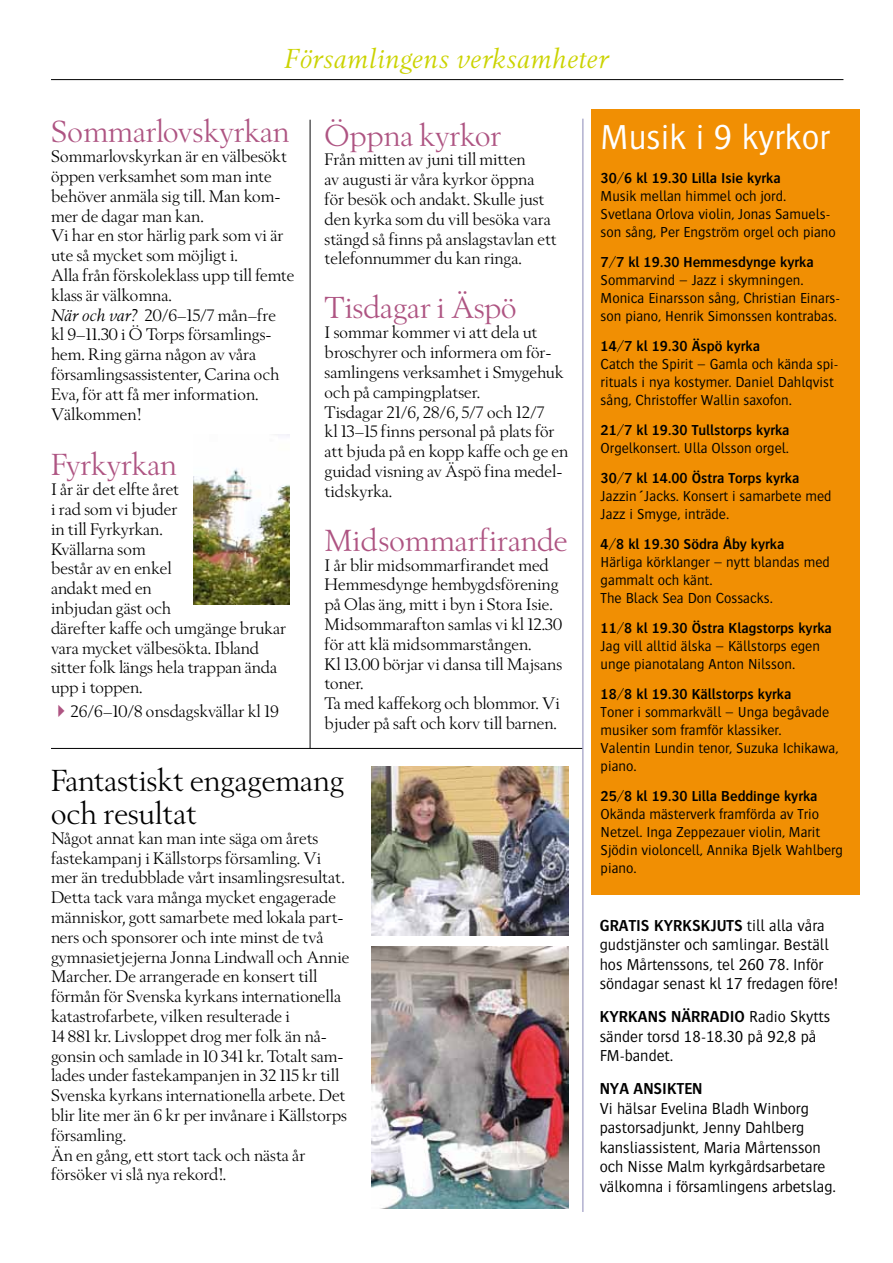
<style>
.page{position:relative;width:893px;height:1263px;background:#fff}
.page>*{position:absolute;margin:0;border:0;box-sizing:border-box;transform-origin:0 0}
.t1{font:300 36px "Bosis";color:#fff}
.t2{font:30px "Berling Nova Display Pro";color:#ae5482}
.t3{font:30px/33px "Berling Nova Display Pro";color:#000}
.t4{font:italic 27px "Berling Nova Display Pro";letter-spacing:.02em;color:#cbd300}
.t5{font:16.5px/19.8px "Berling Nova Display Pro";color:#000}
.t6{font:300 16.5px/19.5px "Bosis";color:#000}
.t7{font:600 16.5px "Bosis";color:#000}
.t8{font:300 15px/18px "Bosis";color:#000}
.t9{font:600 15px "Bosis";color:#000}
.s1{font-style:italic}
.s2{color:#ae5482}
.s3{font-weight:600}
</style>
<div class="page">
<div style="left:591px;top:109px;width:269px;height:786px;background:#f18f03"></div>
<hr style="left:310px;top:120px;width:1px;height:629px;background:#0a0a0b">
<hr style="left:51px;top:748px;width:531px;height:1px;background:#000">
<hr style="left:582px;top:119px;width:1px;height:1093px;background:#8b89b7">
<hr style="left:51px;top:79px;width:792px;height:1px;background:#000">
<img style="left:194px;top:435px;width:95px;height:170px">
<img style="left:371px;top:766px;width:197px;height:170px">
<img style="left:371px;top:946px;width:197px;height:263px">
<h3 class="t4" style="left:284px;top:43px;width:326px">Församlingens verksamheter</h3>
<h2 class="t2" style="left:51px;top:114px;width:240px">Sommarlovskyrkan</h2>
<p class="t5" style="left:51px;top:146px;width:245px">Sommarlovskyrkan är en välbesökt öppen verksamhet som man inte behöver anmäla sig till. Man kom&shy;mer de dagar man kan.<br>Vi har en stor härlig park som vi är ute så mycket som möjligt i.<br>Alla från förskoleklass upp till femte klass är välkomna.<br><span class="s1">När och var?</span> 20/6–15/7 mån–fre<br>kl 9–11.30 i Ö Torps församlings&shy;hem. Ring gärna någon av våra församlingsassistenter, Carina och<br>Eva, för att få mer information.<br>Välkommen!</p>
<h2 class="t2" style="left:51px;top:447px;width:127px">Fyrkyrkan</h2>
<p class="t5" style="left:51px;top:479px;width:237px">I år är det elfte året<br>i rad som vi bjuder<br>in till Fyrkyrkan.<br>Kvällarna som<br>består av en enkel<br>andakt med en<br>inbjudan gäst och<br>därefter kaffe och umgänge brukar vara mycket välbesökta. Ibland sitter folk längs hela trappan ända upp i toppen.</p>
<p class="t5" style="left:51px;top:701px;width:229px"><span class="s2">✔</span>26/6–10/8 onsdagskvällar kl 19</p>
<h2 class="t2" style="left:325px;top:117px;width:178px">Öppna kyrkor</h2>
<p class="t5" style="left:325px;top:150px;width:234px">Från mitten av juni till mitten<br>av augusti är våra kyrkor öppna för besök och andakt. Skulle just den kyrka som du vill besöka vara stängd så finns på anslagstavlan ett telefonnummer du kan ringa.</p>
<h2 class="t2" style="left:325px;top:290px;width:193px">Tisdagar i Äspö</h2>
<p class="t5" style="left:325px;top:322px;width:245px">I sommar kommer vi att dela ut broschyrer och informera om för&shy;samlingens verksamhet i Smygehuk och på campingplatser.<br>Tisdagar 21/6, 28/6, 5/7 och 12/7<br>kl 13–15 finns personal på plats för att bjuda på en kopp kaffe och ge en guidad visning av Äspö fina medel&shy;tidskyrka.</p>
<h2 class="t2" style="left:325px;top:522px;width:244px">Midsommarfirande</h2>
<p class="t5" style="left:325px;top:555px;width:239px">I år blir midsommarfirandet med<br>Hemmesdynge hembygdsförening på Olas äng, mitt i byn i Stora Isie.<br>Midsommarafton samlas vi kl 12.30 för att klä midsommarstången.<br>Kl 13.00 börjar vi dansa till Majsans toner.<br>Ta med kaffekorg och blommor. Vi bjuder på saft och korv till barnen.</p>
<h2 class="t3" style="left:51px;top:763px;width:295px">Fantastiskt engagemang och resultat</h2>
<p class="t5" style="left:51px;top:828px;width:300px">Något annat kan man inte säga om årets fastekampanj i Källstorps församling. Vi mer än tredubblade vårt insamlingsresultat.<br>Detta tack vara många mycket engagerade människor, gott samarbete med lokala part&shy;ners och sponsorer och inte minst de två gymnasietjejerna Jonna Lindwall och Annie Marcher. De arrangerade en konsert till förmån för Svenska kyrkans internationella katastrofarbete, vilken resulterade i<br>14 881 kr. Livsloppet drog mer folk än nå&shy;gonsin och samlade in 10 341 kr. Totalt sam&shy;lades under fastekampanjen in 32 115 kr till Svenska kyrkans internationella arbete. Det blir lite mer än 6 kr per invånare i Källstorps församling.<br>Än en gång, ett stort tack och nästa år försöker vi slå nya rekord!.</p>
<h1 class="t1" style="left:601px;top:117px;width:231px">Musik i 9 kyrkor</h1>
<p class="t9" style="left:601px;top:170px;width:182px">30/6 kl 19.30 Lilla Isie kyrka</p>
<p class="t8" style="left:601px;top:187px;width:237px">Musik mellan himmel och jord.<br>Svetlana Orlova violin, Jonas Samuels&shy;son sång, Per Engström orgel och piano</p>
<p class="t9" style="left:601px;top:254px;width:215px">7/7 kl 19.30 Hemmesdynge kyrka</p>
<p class="t8" style="left:601px;top:271px;width:241px">Sommarvind – Jazz i skymningen.<br>Monica Einarsson sång, Christian Einars&shy;son piano, Henrik Simonssen kontrabas.</p>
<p class="t9" style="left:601px;top:338px;width:161px">14/7 kl 19.30 Äspö kyrka</p>
<p class="t8" style="left:601px;top:355px;width:239px">Catch the Spirit – Gamla och kända spi&shy;rituals i nya kostymer. Daniel Dahlqvist sång, Christoffer Wallin saxofon.</p>
<p class="t9" style="left:601px;top:422px;width:190px">21/7 kl 19.30 Tullstorps kyrka</p>
<p class="t8" style="left:601px;top:439px;width:190px">Orgelkonsert. Ulla Olsson orgel.</p>
<p class="t9" style="left:601px;top:470px;width:200px">30/7 kl 14.00 Östra Torps kyrka</p>
<p class="t8" style="left:601px;top:487px;width:232px">Jazzin´Jacks. Konsert i samarbete med<br>Jazz i Smyge, inträde.</p>
<p class="t9" style="left:601px;top:536px;width:185px">4/8 kl 19.30 Södra Åby kyrka</p>
<p class="t8" style="left:601px;top:553px;width:231px">Härliga körklanger – nytt blandas med gammalt och känt.<br>The Black Sea Don Cossacks.</p>
<p class="t9" style="left:601px;top:620px;width:233px">11/8 kl 19.30 Östra Klagstorps kyrka</p>
<p class="t8" style="left:601px;top:637px;width:221px">Jag vill alltid älska – Källstorps egen unge pianotalang Anton Nilsson.</p>
<p class="t9" style="left:601px;top:686px;width:192px">18/8 kl 19.30 Källstorps kyrka</p>
<p class="t8" style="left:601px;top:703px;width:239px">Toner i sommarkväll – Unga begåvade musiker som framför klassiker.<br>Valentin Lundin tenor, Suzuka Ichikawa, piano.</p>
<p class="t9" style="left:601px;top:788px;width:218px">25/8 kl 19.30 Lilla Beddinge kyrka</p>
<p class="t8" style="left:601px;top:805px;width:244px">Okända mästerverk framförda av Trio<br>Netzel. Inga Zeppezauer violin, Marit<br>Sjödin violoncell, Annika Bjelk Wahlberg piano.</p>
<p class="t6" style="left:600px;top:915px;width:239px"><span class="s3">Gratis kyrkskjuts</span> till alla våra gudstjänster och samlingar. Beställ hos Mårtenssons, tel 260 78. Inför söndagar senast kl 17 fredagen före!</p>
<p class="t6" style="left:600px;top:1006px;width:232px"><span class="s3">Kyrkans närradi o</span> Radio Skytts sänder torsd 18-18.30 på 92,8 på<br>FM-bandet.</p>
<p class="t7" style="left:600px;top:1080px;width:63px">Nya ansikt</p>
<p class="t7" style="left:684px;top:1080px;width:20px">en</p>
<p class="t6" style="left:600px;top:1098px;width:238px">Vi hälsar Evelina Bladh Winborg pastorsadjunkt, Jenny Dahlberg kansliassistent, Maria Mårtensson och Nisse Malm kyrkgårdsarbetare välkomna i församlingens arbetslag.</p>
</div>
